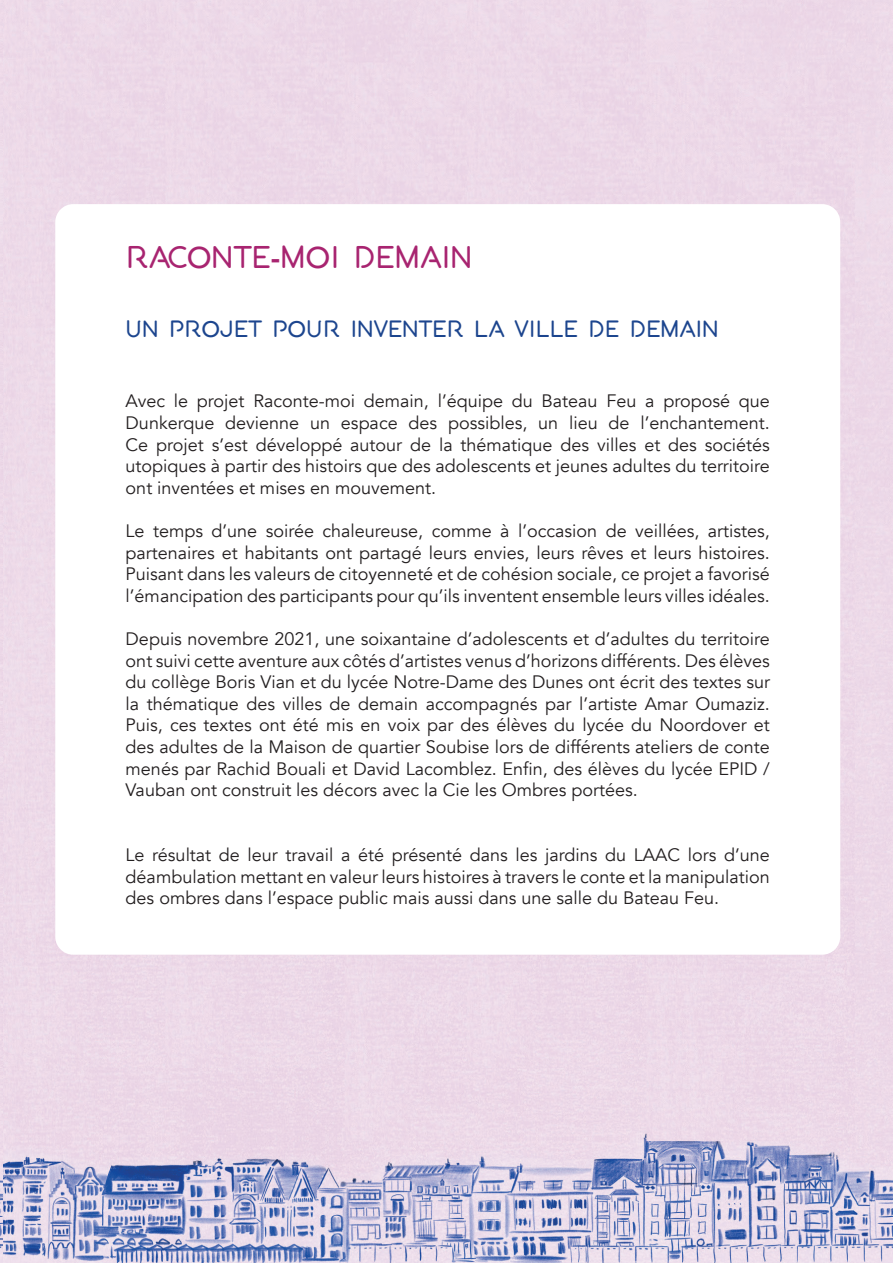
<style>
.page{position:relative;width:893px;height:1263px;background:#fff}
.page>*{position:absolute;margin:0;border:0;box-sizing:border-box;transform-origin:0 0}
.t1{font:30px "Porto";color:#a82470}
.t2{font:22.5px "Porto";color:#1c458e}
.t3{font:18px/21.6px "Avenir";color:#231f20;text-align:justify}
.s1{font-family:"Avenir";font-weight:500}
.s2{font-family:"Avenir";font-weight:800}
</style>
<div class="page">
<img style="left:2px;top:0;width:891px;height:1263px">
<div style="left:55px;top:204px;width:785px;height:751px;background:#fff;border-radius:18px"></div>
<hr style="left:0;top:0;width:2px;height:1263px;background:#ecd9e8">
<h1 class="t1" style="left:126px;top:244px;width:348px">RAC<span class="s1">O</span>NTE<span class="s2">-</span>M<span class="s1">O</span>I DEMAIN</h1>
<p class="t2" style="left:126px;top:319px;width:595px">UN PR<span class="s1">O</span>JET P<span class="s1">O</span>UR INVENTER LA VILLE DE DEMAIN</p>
<p class="t3" style="left:126px;top:391px;width:646px">Avec le projet Raconte-moi demain, l’équipe du Bateau Feu a proposé que Dunkerque devienne un espace des possibles, un lieu de l’enchantement.<br>Ce projet s’est développé autour de la thématique des villes et des sociétés utopiques à partir des histoirs que des adolescents et jeunes adultes du territoire ont inventées et mises en mouvement.</p>
<p class="t3" style="left:126px;top:520px;width:646px">Le temps d’une soirée chaleureuse, comme à l’occasion de veillées, artistes, partenaires et habitants ont partagé leurs envies, leurs rêves et leurs histoires.<br>Puisant dans les valeurs de citoyenneté et de cohésion sociale, ce projet a favorisé l’émancipation des participants pour qu’ils inventent ensemble leurs villes idéales.</p>
<p class="t3" style="left:126px;top:628px;width:646px">Depuis novembre 2021, une soixantaine d’adolescents et d’adultes du territoire ont suivi cette aventure aux côtés d’artistes venus d’horizons différents. Des élèves du collège Boris Vian et du lycée Notre-Dame des Dunes ont écrit des textes sur la thématique des villes de demain accompagnés par l’artiste Amar Oumaziz.<br>Puis, ces textes ont été mis en voix par des élèves du lycée du Noordover et des adultes de la Maison de quartier Soubise lors de différents ateliers de conte menés par Rachid Bouali et David Lacomblez. Enfin, des élèves du lycée EPID / Vauban ont construit les décors avec la Cie les Ombres portées.</p>
<p class="t3" style="left:126px;top:844px;width:646px">Le résultat de leur travail a été présenté dans les jardins du LAAC lors d’une déambulation mettant en valeur leurs histoires à travers le conte et la manipulation des ombres dans l’espace public mais aussi dans une salle du Bateau Feu.</p>
</div>
